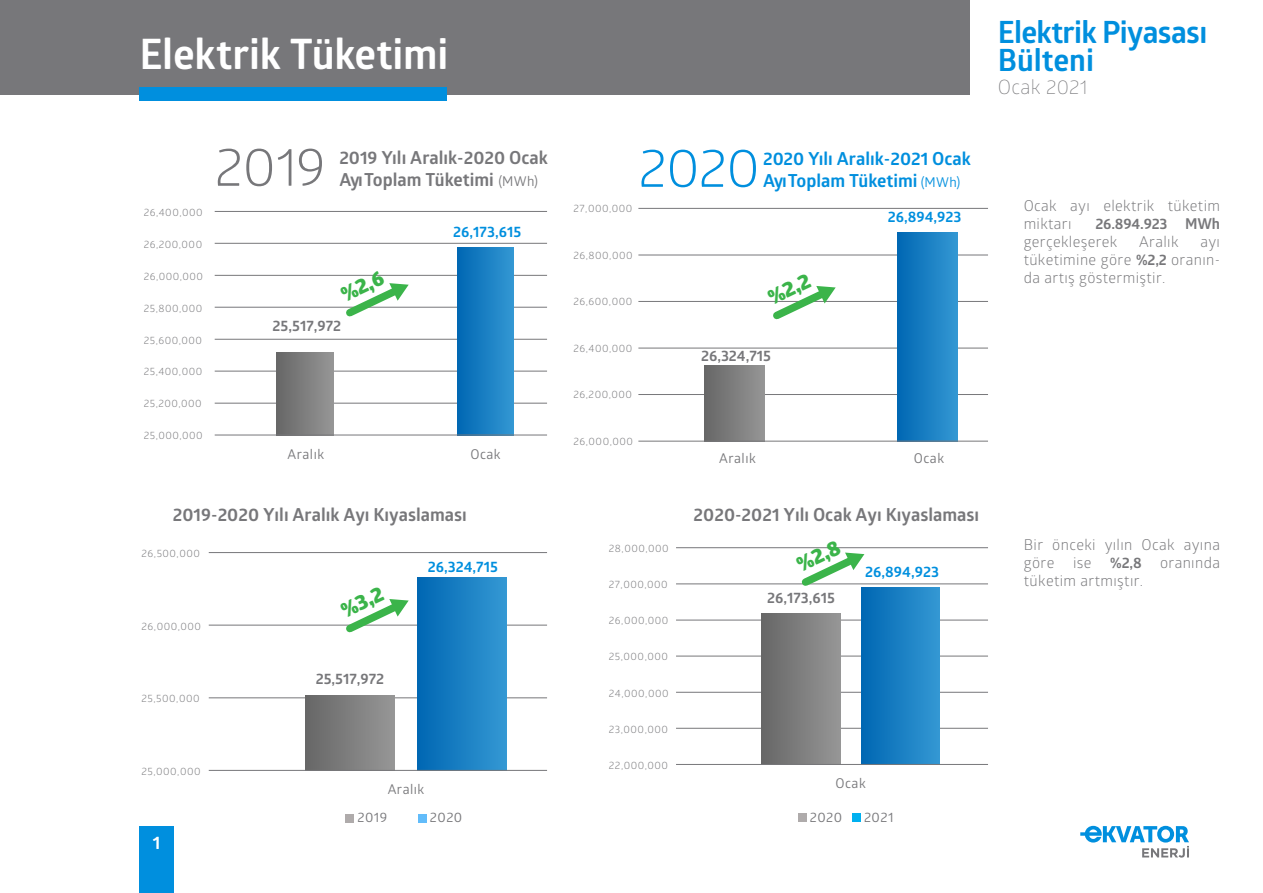
<style>
.page{position:relative;width:1263px;height:893px;background:#fff}
.page>*{position:absolute;margin:0;border:0;box-sizing:border-box;transform-origin:0 0}
.t1{font:53.85px "Glober";color:#77777a}
.t2{font:53.85px "Glober";color:#008fde}
.t3{font:700 42px "Glober";letter-spacing:-.005em;color:#fff}
.t4{font:700 30.75px/27.6px "Glober";letter-spacing:-.025em;color:#008fde}
.t5{font:800 21px "Glober";color:#3bb44a}
.t6{font:300 19.65px "Glober";letter-spacing:.01em;color:#77777a}
.t7{font:700 18px "Glober";color:#77777a}
.t8{font:700 18px "Glober";color:#008fde}
.t9{font:700 18px "Glober";color:#fff}
.t10{font:15px/18px "Glober";letter-spacing:.025em;color:#77777a}
.t11{font:700 15px "Glober";color:#77777a}
.t12{font:700 15px "Glober";color:#008fde}
.t13{font:13.5px "Glober";letter-spacing:.035em;color:#77777a}
.t14{font:13.5px "Glober";color:#008fde}
.t15{font:10.5px "Glober";letter-spacing:.045em;color:#77777a}
.s1{font-weight:700}
</style>
<div class="page">
<svg style="left:1080px;top:826px;width:109px;height:32px"></svg>
<div style="left:0;top:0;width:970px;height:94px;background:#77777a"></div>
<div style="left:139px;top:87px;width:308px;height:14px;background:#008fde"></div>
<div style="left:139px;top:826px;width:35px;height:67px;background:#008fde"></div>
<hr style="left:676px;top:728px;width:312px;height:1px;background:#77777a">
<hr style="left:676px;top:692px;width:312px;height:1px;background:#77777a">
<hr style="left:676px;top:656px;width:312px;height:1px;background:#77777a">
<hr style="left:676px;top:620px;width:312px;height:1px;background:#77777a">
<hr style="left:676px;top:584px;width:312px;height:1px;background:#77777a">
<hr style="left:676px;top:547px;width:312px;height:1px;background:#77777a">
<div style="left:762px;top:614px;width:78px;height:150px;background:linear-gradient(to right,#676767,#959595)"></div>
<div style="left:861px;top:588px;width:79px;height:176px;background:linear-gradient(to right,#0066b2,#3498d4)"></div>
<hr style="left:676px;top:764px;width:312px;height:1px;background:#77777a">
<div style="left:798px;top:813px;width:8px;height:8px;background:#afabab"></div>
<div style="left:852px;top:813px;width:8px;height:8px;background:#00b0f0"></div>
<hr style="left:209px;top:698px;width:338px;height:1px;background:#77777a">
<hr style="left:209px;top:625px;width:338px;height:1px;background:#77777a">
<hr style="left:209px;top:552px;width:338px;height:1px;background:#77777a">
<div style="left:306px;top:695px;width:88px;height:75px;background:linear-gradient(to right,#676767,#969696)"></div>
<div style="left:418px;top:578px;width:88px;height:192px;background:linear-gradient(to right,#0067b3,#3397d3)"></div>
<hr style="left:209px;top:770px;width:338px;height:1px;background:#77777a">
<div style="left:346px;top:814px;width:8px;height:8px;background:#afabab"></div>
<div style="left:418px;top:814px;width:8px;height:8px;background:#62bcfa"></div>
<hr style="left:215px;top:403px;width:332px;height:1px;background:#77777a">
<hr style="left:215px;top:371px;width:332px;height:1px;background:#77777a">
<hr style="left:215px;top:339px;width:332px;height:1px;background:#77777a">
<hr style="left:215px;top:307px;width:332px;height:1px;background:#77777a">
<hr style="left:215px;top:275px;width:332px;height:1px;background:#77777a">
<hr style="left:215px;top:243px;width:332px;height:1px;background:#77777a">
<hr style="left:215px;top:211px;width:332px;height:1px;background:#77777a">
<div style="left:277px;top:352px;width:56px;height:83px;background:linear-gradient(to right,#676767,#959595)"></div>
<div style="left:457px;top:248px;width:57px;height:187px;background:linear-gradient(to right,#0067b3,#3498d3)"></div>
<hr style="left:215px;top:435px;width:332px;height:1px;background:#77777a">
<hr style="left:638px;top:394px;width:350px;height:1px;background:#77777a">
<hr style="left:638px;top:348px;width:350px;height:1px;background:#77777a">
<hr style="left:638px;top:301px;width:350px;height:1px;background:#77777a">
<hr style="left:638px;top:255px;width:350px;height:1px;background:#77777a">
<hr style="left:638px;top:208px;width:350px;height:1px;background:#77777a">
<div style="left:897px;top:233px;width:60px;height:208px;background:linear-gradient(to right,#0067b3,#3297d2)"></div>
<div style="left:705px;top:366px;width:60px;height:75px;background:linear-gradient(to right,#676767,#959595)"></div>
<hr style="left:638px;top:441px;width:350px;height:1px;background:#77777a">
<svg style="left:340px;top:283px;width:69px;height:34px"></svg>
<svg style="left:773px;top:286px;width:63px;height:34px"></svg>
<svg style="left:795px;top:552px;width:69px;height:40px"></svg>
<svg style="left:340px;top:599px;width:69px;height:34px"></svg>
<h2 class="t3" style="left:139px;top:25px;width:310px">Elektrik Tüketimi</h2>
<h3 class="t4" style="left:998px;top:18px;width:211px">Elektrik Piyasası<br>Bülteni</h3>
<h3 class="t6" style="left:998px;top:73px;width:91px">Ocak 2021</h3>
<p class="t15" style="left:144px;top:205px;width:60px">26,400,000</p>
<p class="t15" style="left:144px;top:237px;width:60px">26,200,000</p>
<p class="t15" style="left:144px;top:269px;width:61px">26,000,000</p>
<p class="t15" style="left:144px;top:300px;width:60px">25,800,000</p>
<p class="t15" style="left:144px;top:332px;width:60px">25,600,000</p>
<p class="t15" style="left:144px;top:364px;width:60px">25,400,000</p>
<p class="t15" style="left:144px;top:396px;width:60px">25,200,000</p>
<p class="t15" style="left:144px;top:428px;width:61px">25,000,000</p>
<h1 class="t1" style="left:215px;top:129px;width:112px">2019</h1>
<h1 class="t2" style="left:638px;top:130px;width:123px">2020</h1>
<h3 class="t7" style="left:339px;top:145px;width:210px">2019 Yılı Aralık-2020 Ocak</h3>
<h3 class="t8" style="left:763px;top:146px;width:209px">2020 Yılı Aralık-2021 Ocak</h3>
<h3 class="t7" style="left:339px;top:167px;width:156px">Ayı Toplam Tüketimi</h3>
<p class="t14" style="left:921px;top:173px;width:41px">(MWh)</p>
<h3 class="t8" style="left:763px;top:168px;width:156px">Ayı Toplam Tüketimi</h3>
<p class="t13" style="left:498px;top:171px;width:41px">(MWh)</p>
<h3 class="t12" style="left:453px;top:221px;width:70px">26,173,615</h3>
<p class="t15" style="left:573px;top:201px;width:60px">27,000,000</p>
<p class="t15" style="left:573px;top:248px;width:61px">26,800,000</p>
<h3 class="t5" style="left:335px;top:281px;width:46px;rotate:-25deg">%2,6</h3>
<h3 class="t5" style="left:762px;top:284px;width:46px;rotate:-25deg">%2,2</h3>
<p class="t15" style="left:573px;top:294px;width:60px">26,600,000</p>
<h3 class="t12" style="left:888px;top:207px;width:75px">26,894,923</h3>
<h3 class="t11" style="left:273px;top:315px;width:70px">25,517,972</h3>
<p class="t13" style="left:288px;top:445px;width:38px">Aralık</p>
<p class="t13" style="left:470px;top:445px;width:32px">Ocak</p>
<p class="t15" style="left:573px;top:341px;width:60px">26,400,000</p>
<p class="t15" style="left:573px;top:387px;width:60px">26,200,000</p>
<p class="t15" style="left:573px;top:434px;width:61px">26,000,000</p>
<h3 class="t11" style="left:701px;top:345px;width:72px">26,324,715</h3>
<p class="t13" style="left:719px;top:448px;width:38px">Aralık</p>
<p class="t13" style="left:914px;top:448px;width:32px">Ocak</p>
<h3 class="t7" style="left:173px;top:502px;width:296px">2019-2020 Yılı Aralık Ayı Kıyaslaması</h3>
<h3 class="t7" style="left:694px;top:502px;width:287px">2020-2021 Yılı Ocak Ayı Kıyaslaması</h3>
<p class="t15" style="left:142px;top:546px;width:60px">26,500,000</p>
<h3 class="t12" style="left:428px;top:556px;width:72px">26,324,715</h3>
<p class="t15" style="left:609px;top:541px;width:61px">28,000,000</p>
<h3 class="t5" style="left:791px;top:551px;width:47px;rotate:-25deg">%2,8</h3>
<h3 class="t12" style="left:865px;top:561px;width:75px">26,894,923</h3>
<p class="t15" style="left:142px;top:618px;width:61px">26,000,000</p>
<h3 class="t5" style="left:335px;top:597px;width:46px;rotate:-25deg">%3,2</h3>
<p class="t15" style="left:609px;top:577px;width:60px">27,000,000</p>
<p class="t15" style="left:609px;top:613px;width:61px">26,000,000</p>
<h3 class="t11" style="left:767px;top:587px;width:69px">26,173,615</h3>
<p class="t15" style="left:609px;top:649px;width:61px">25,000,000</p>
<h3 class="t11" style="left:316px;top:669px;width:70px">25,517,972</h3>
<p class="t15" style="left:142px;top:691px;width:59px">25,500,000</p>
<p class="t15" style="left:609px;top:685px;width:61px">24,000,000</p>
<p class="t15" style="left:609px;top:722px;width:61px">23,000,000</p>
<p class="t15" style="left:142px;top:764px;width:61px">25,000,000</p>
<p class="t15" style="left:609px;top:758px;width:61px">22,000,000</p>
<p class="t13" style="left:388px;top:780px;width:38px">Aralık</p>
<p class="t13" style="left:357px;top:808px;width:31px">2019</p>
<p class="t13" style="left:430px;top:808px;width:34px">2020</p>
<p class="t13" style="left:835px;top:774px;width:32px">Ocak</p>
<p class="t13" style="left:810px;top:808px;width:34px">2020</p>
<p class="t13" style="left:864px;top:808px;width:31px">2021</p>
<h3 class="t9" style="left:153px;top:829px;width:9px">1</h3>
<h3 class="t10" style="left:1024px;top:196px;width:198px">Ocak ayı elektrik tüketim miktarı</h3>
<h3 class="t11" style="left:1095px;top:214px;width:126px">26.894.923 MWh</h3>
<h3 class="t10" style="left:1024px;top:232px;width:95px">gerçekleşerek</h3>
<h3 class="t10" style="left:1139px;top:232px;width:41px">Aralık</h3>
<h3 class="t10" style="left:1024px;top:232px;width:198px;text-align:justify;text-indent:177px">ayı tüketimine göre <span class="s1">%2,2</span> oranın&shy;da artış göstermiştir.</h3>
<h3 class="t10" style="left:1024px;top:535px;width:198px">Bir önceki yılın Ocak ayına göre</h3>
<h3 class="t10" style="left:1024px;top:553px;width:198px;text-indent:86px"><span class="s1">%2,8</span> oranında tüketim artmıştır.</h3>
<h3 class="t10" style="left:1073px;top:553px;width:20px">ise</h3>
</div>
